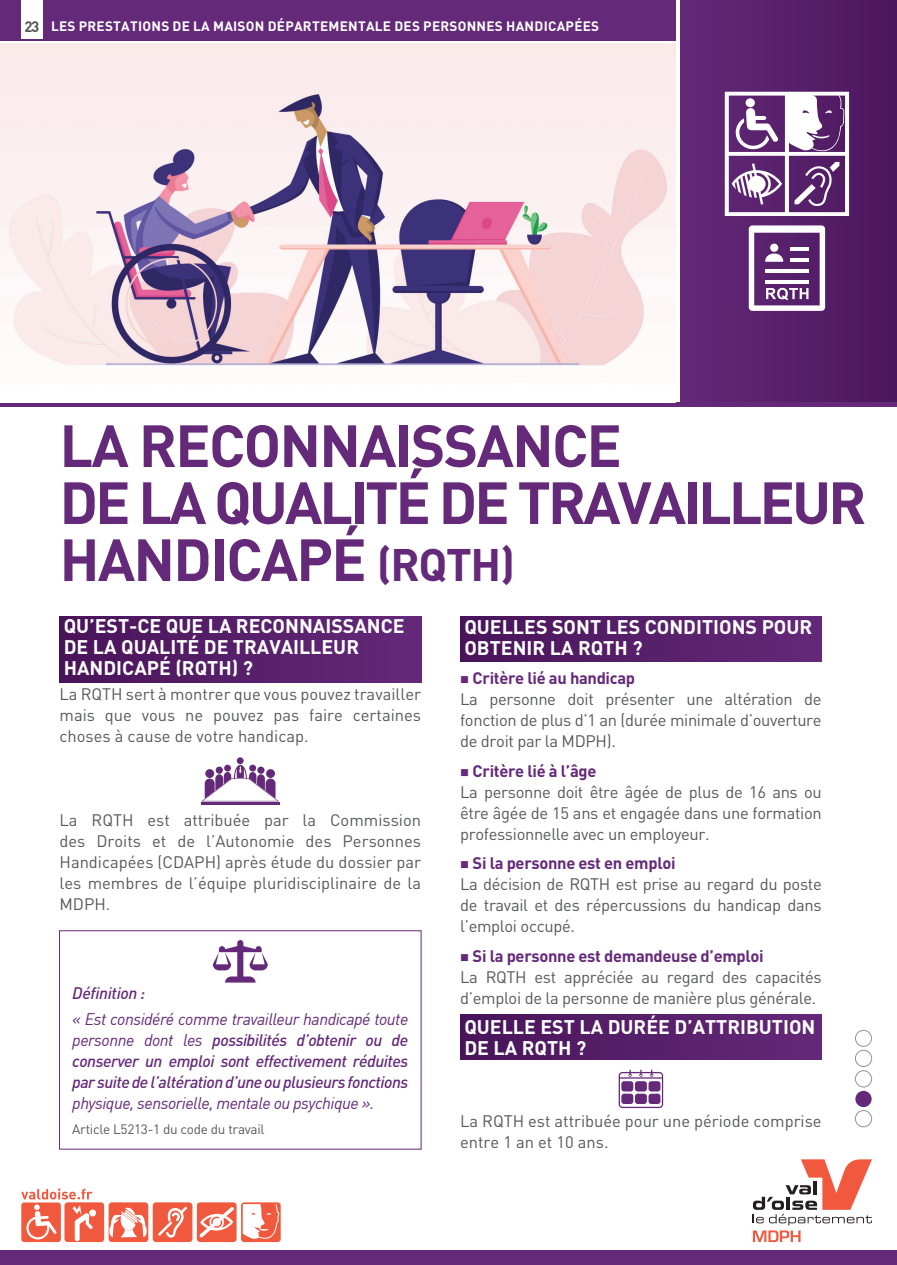
<style>
.page{position:relative;width:897px;height:1265px;background:#fff}
.page>*{position:absolute;margin:0;border:0;box-sizing:border-box;transform-origin:0 0}
.t1{font:700 58.5px/57px "DIN";letter-spacing:-.03em;color:#642979}
.t2{font:700 19.5px/21px "DIN";color:#fff}
.t3{font:16.5px/21px "DIN";letter-spacing:-.02em;color:#57585a}
.t4{font:italic 500 16.5px/21px "DIN";letter-spacing:-.03em;color:#642979;text-align:justify}
.t5{font:16.5px/21px "DIN";color:#57585a}
.t6{font:italic 16.5px "DIN";letter-spacing:-.03em;color:#642979}
.t7{font:700 15px "DIN";color:#57585a}
.t8{font:700 13.5px "DIN";letter-spacing:.02em;color:#fff}
.t9{font:13.5px "DIN";letter-spacing:-.02em;color:#57585a}
.s1{font-size:45px}
.s2{font-weight:400}
.s3{color:#642979}
.s4{font-weight:700;color:#642979}
</style>
<div class="page">
<div style="left:460px;top:1014px;width:361px;height:45px;background:linear-gradient(to right,#49145a,#642979)"></div>
<div style="left:460px;top:617px;width:361px;height:44px;background:linear-gradient(to right,#49145a,#642979)"></div>
<div style="left:59px;top:617px;width:362px;height:65px;background:linear-gradient(to right,#49145a,#642979)"></div>
<div style="left:680px;top:0;width:217px;height:402px;background:linear-gradient(to right,#642979,#4b165c)"></div>
<div style="left:0;top:0;width:675px;height:41px;background:#642979"></div>
<div style="left:0;top:1250px;width:897px;height:14px;background:#642979"></div>
<div style="left:0;top:402px;width:897px;height:5px;background:#642979"></div>
<img style="left:0;top:43px;width:675px;height:323px">
<svg style="left:21px;top:1188px;width:260px;height:54px"></svg>
<svg style="left:753px;top:1159px;width:119px;height:83px"></svg>
<div style="left:855px;top:1110px;width:17px;height:17px;border:1px solid #939598;border-radius:50%"></div>
<div style="left:855px;top:1049px;width:17px;height:18px;border:1px solid #939598;border-radius:50%"></div>
<div style="left:855px;top:1070px;width:17px;height:17px;border:1px solid #939598;border-radius:50%"></div>
<div style="left:855px;top:1090px;width:16px;height:17px;background:#642979;border-radius:50%"></div>
<div style="left:855px;top:1030px;width:17px;height:16px;border:1px solid #939598;border-radius:50%"></div>
<svg style="left:724px;top:92px;width:125px;height:124px"></svg>
<svg style="left:748px;top:225px;width:77px;height:86px"></svg>
<div style="left:237px;top:757px;width:7px;height:7px;background:#642979;border-radius:50%"></div>
<hr style="left:201px;top:802px;width:79px;height:2px;background:#642979">
<svg style="left:202px;top:765px;width:77px;height:36px"></svg>
<div style="left:59px;top:930px;width:362px;height:219px;border:1px solid #642979"></div>
<svg style="left:213px;top:940px;width:55px;height:42px"></svg>
<svg style="left:618px;top:1069px;width:45px;height:39px"></svg>
<div style="left:648px;top:1093px;width:12px;height:11px;background:#642979;border-radius:3px"></div>
<div style="left:621px;top:1093px;width:12px;height:11px;background:#642979;border-radius:3px"></div>
<div style="left:635px;top:1093px;width:12px;height:11px;background:#642979;border-radius:3px"></div>
<div style="left:621px;top:1081px;width:12px;height:10px;background:#642979;border-radius:3px"></div>
<div style="left:635px;top:1081px;width:12px;height:10px;background:#642979;border-radius:3px"></div>
<div style="left:648px;top:1081px;width:12px;height:10px;background:#642979;border-radius:3px"></div>
<div style="left:21px;top:0;width:21px;height:38px;background:#fff"></div>
<p class="t7" style="left:24px;top:17px;width:16px">23</p>
<p class="t8" style="left:51px;top:17px;width:549px">LES PRESTATIONS DE LA MAISON DÉPARTEMENTALE DES PERSONNES HANDICAPÉES</p>
<h1 class="t1" style="left:59px;top:415px;width:808px">LA RECONNAISSANCE<br>DE LA QUALITÉ DE TRAVAILLEUR<br>HANDICAPÉ <span class="s1">(RQTH)</span></h1>
<p class="t2" style="left:64px;top:614px;width:342px">QU’EST-CE QUE LA RECONNAISSANCE<br>DE LA QUALITÉ DE TRAVAILLEUR<br>HANDICAPÉ (RQTH) ?</p>
<p class="t3" style="left:59px;top:683px;width:363px;text-align:justify">La RQTH sert à montrer que vous pouvez travailler mais que vous ne pouvez pas faire certaines choses à cause de votre handicap.</p>
<p class="t3" style="left:59px;top:809px;width:363px;text-align:justify">La RQTH est attribuée par la Commission des Droits et de l’Autonomie des Personnes Handicapées (CDAPH) après étude du dossier par les membres de l’équipe pluridisciplinaire de la MDPH.</p>
<p class="t4" style="left:72px;top:982px;width:74px">Définition :</p>
<p class="t4" style="left:72px;top:1007px;width:337px"><span class="s2">« Est considéré comme travailleur handicapé toute personne dont les</span> possibilités d’obtenir ou de conserver un emploi sont effectivement réduites par suite de l’altération d’une ou plusieurs fonctions</p>
<p class="t6" style="left:72px;top:1092px;width:303px">physique, sensorielle, mentale ou psychique ».</p>
<p class="t9" style="left:72px;top:1120px;width:194px">Article L5213-1 du code du travail</p>
<p class="t2" style="left:464px;top:615px;width:349px">QUELLES SONT LES CONDITIONS POUR<br>OBTENIR LA RQTH ?</p>
<p class="t3" style="left:460px;top:667px;width:363px"><span class="s3">■</span> <span class="s4">Critère lié au handicap<br></span>La personne doit présenter une altération de fonction de plus d’1 an (durée minimale d’ouverture de droit par la MDPH).</p>
<p class="t3" style="left:460px;top:760px;width:363px"><span class="s3">■</span> <span class="s4">Critère lié à l’âge<br></span>La personne doit être âgée de plus de 16 ans ou être âgée de 15 ans et engagée dans une formation professionnelle avec un employeur.</p>
<p class="t3" style="left:460px;top:852px;width:363px"><span class="s3">■</span> <span class="s4">Si la personne est en emploi<br></span>La décision de RQTH est prise au regard du poste de travail et des répercussions du handicap dans l’emploi occupé.</p>
<p class="t3" style="left:460px;top:945px;width:363px"><span class="s3">■</span> <span class="s4">Si la personne est demandeuse d’emploi<br></span>La RQTH est appréciée au regard des capacités d’emploi de la personne de manière plus générale.</p>
<p class="t2" style="left:464px;top:1015px;width:352px">QUELLE EST LA DURÉE D’ATTRIBUTION<br>DE LA RQTH ?</p>
<p class="t5" style="left:460px;top:1109px;width:363px">La RQTH est attribuée pour une période comprise entre 1 an et 10 ans.</p>
</div>
